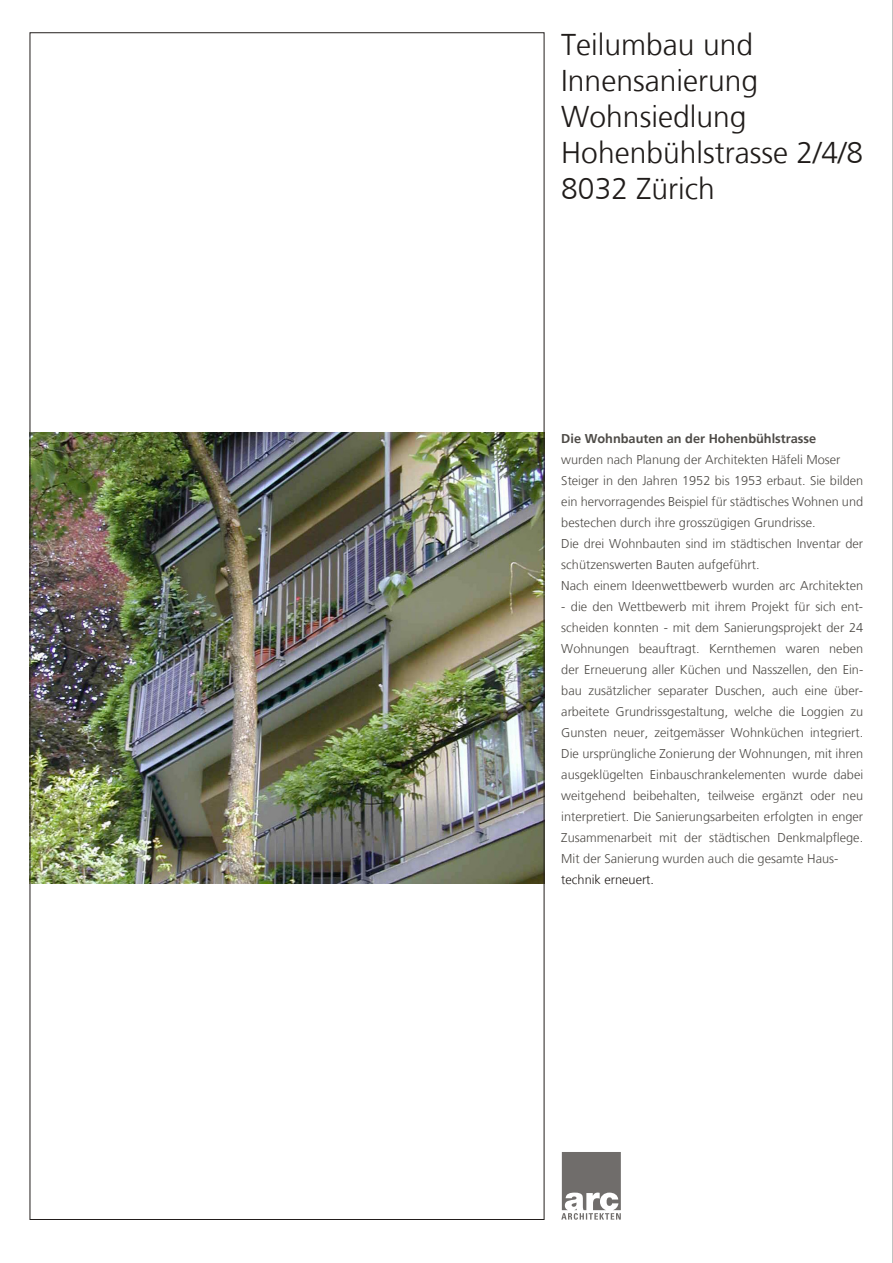
<style>
.page{position:relative;width:893px;height:1263px;background:#fff}
.page>*{position:absolute;margin:0;border:0;box-sizing:border-box;transform-origin:0 0}
.t1{font:300 30px/36px "Frutiger";color:#201c1a}
.t2{font:300 12.75px/21px "Frutiger";color:#4e4b47}
.t3{font:700 12.75px "Frutiger";color:#4e4b47}
.t4{font:300 12.75px "Frutiger";color:#231e1c}
</style>
<div class="page">
<img style="left:32px;top:433px;width:510px;height:451px">
<hr style="left:892px;top:0;width:1px;height:1263px;background:#888785">
<svg style="left:561px;top:1152px;width:60px;height:68px"></svg>
<h1 class="t1" style="left:561px;top:28px;width:303px">Teilumbau und<br>Innensanierung<br>Wohnsiedlung<br>Hohenbühlstrasse 2/4/8<br>8032 Zürich</h1>
<p class="t3" style="left:561px;top:431px;width:257px">Die Wohnbauten an der Hohenbühlstrasse</p>
<p class="t2" style="left:561px;top:449px;width:303px">wurden nach Planung der Architekten Häfeli Moser Steiger in den Jahren 1952 bis 1953 erbaut. Sie bilden ein hervorragendes Beispiel für städtisches Wohnen und bestechen durch ihre grosszügigen Grundrisse.<br>Die drei Wohnbauten sind im städtischen Inventar der schützenswerten Bauten aufgeführt.<br>Nach einem Ideenwettbewerb wurden arc Architekten</p>
<p class="t2" style="left:561px;top:596px;width:303px;text-align:justify">- die den Wettbewerb mit ihrem Projekt für sich ent&shy;scheiden konnten - mit dem Sanierungsprojekt der 24<br>Wohnungen beauftragt. Kernthemen waren neben der Erneuerung aller Küchen und Nasszellen, den Ein&shy;bau zusätzlicher separater Duschen, auch eine über&shy;arbeitete Grundrissgestaltung, welche die Loggien zu Gunsten neuer, zeitgemässer Wohnküchen integriert.<br>Die ursprüngliche Zonierung der Wohnungen, mit ihren ausgeklügelten Einbauschrankelementen wurde dabei weitgehend beibehalten, teilweise ergänzt oder neu interpretiert. Die Sanierungsarbeiten erfolgten in enger Zusammenarbeit mit der städtischen Denkmalpflege.<br>Mit der Sanierung wurden auch die gesamte Haus-</p>
<p class="t4" style="left:561px;top:872px;width:94px">technik erneuert.</p>
</div>
